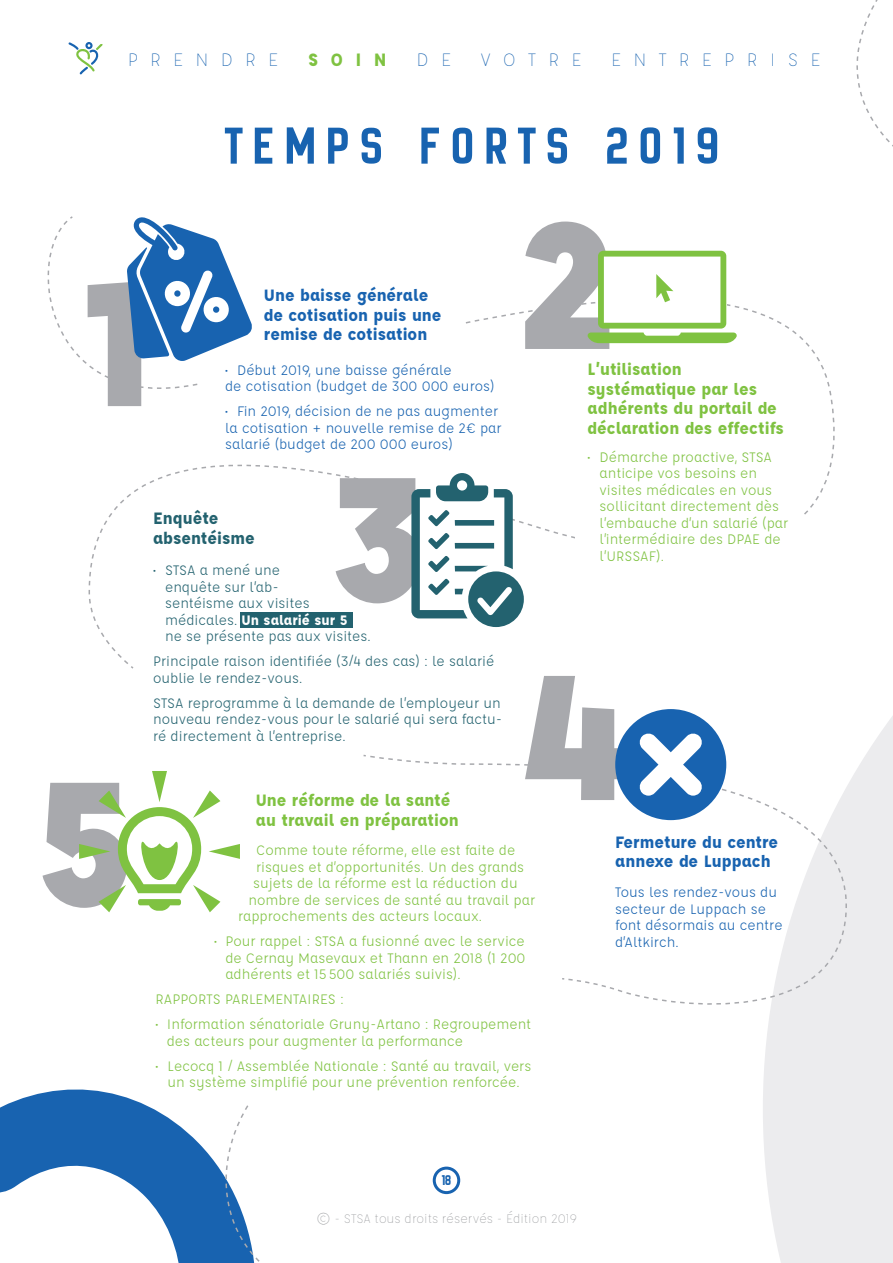
<style>
.page{position:relative;width:893px;height:1263px;background:#fff}
.page>*{position:absolute;margin:0;border:0;box-sizing:border-box;transform-origin:0 0}
.t1{font:900 195px "Affogato";color:#a8a9ad}
.t2{font:55.5px "New Amsterdam";letter-spacing:.2em;color:#1863b0}
.t3{font:300 19.5px "Affogato";letter-spacing:.625em;color:#1863b0}
.t4{font:700 19.5px "Affogato";color:#7fc241}
.t5{font:700 18px/19.5px "Affogato";color:#7fc241}
.t6{font:700 18px/19.5px "Affogato";color:#1863b0}
.t7{font:700 18px/19.5px "Affogato";color:#23626f}
.t8{font:15px/16.5px "Affogato";color:#7fc241}
.t9{font:15px/16.5px "Affogato";color:#23626f}
.t10{font:15px/16.5px "Affogato";color:#1863b0}
.t11{font:15px "New Amsterdam";color:#1863b0}
.t12{font:300 13.5px "Affogato";color:#939598}
.s1{font-weight:700;color:#fff}
</style>
<div class="page">
<svg style="left:763px;top:716px;width:130px;height:547px;background:#eeeeef"></svg>
<div style="left:240px;top:612px;width:112px;height:16px;background:#23626f"></div>
<div style="left:433px;top:1166px;width:27px;height:28px;border:3px solid #1863b0;border-radius:50%"></div>
<svg style="left:0;top:1089px;width:201px;height:174px;fill:#1863b0"></svg>
<svg style="left:587px;top:251px;width:150px;height:92px"></svg>
<svg style="left:47px;top:217px;width:205px;height:172px"></svg>
<svg style="left:411px;top:473px;width:113px;height:154px"></svg>
<svg style="left:79px;top:771px;width:161px;height:141px"></svg>
<svg style="left:201px;top:1105px;width:59px;height:158px"></svg>
<svg style="left:68px;top:42px;width:35px;height:32px"></svg>
<svg style="left:626px;top:993px;width:222px;height:32px"></svg>
<svg style="left:363px;top:754px;width:485px;height:239px"></svg>
<svg style="left:615px;top:709px;width:111px;height:111px"></svg>
<h3 class="t3" style="left:128px;top:48px;width:152px">PRENDRE</h3>
<h3 class="t4" style="left:308px;top:47px;width:80px">SOIN</h3>
<h3 class="t3" style="left:417px;top:48px;width:36px">D E</h3>
<h3 class="t3" style="left:481px;top:48px;width:102px">VOTRE</h3>
<h3 class="t3" style="left:611px;top:48px;width:211px">ENTREPRISE</h3>
<h2 class="t2" style="left:226px;top:112px;width:494px">TEMPS FORTS 2019</h2>
<h1 class="t1" style="left:84px;top:216px;width:74px">1</h1>
<h1 class="t1" style="left:34px;top:716px;width:100px">5</h1>
<p class="t6" style="left:264px;top:285px;width:179px">Une baisse générale de cotisation puis une remise de cotisation</p>
<p class="t10" style="left:225px;top:361px;width:271px">• Début 2019, une baisse générale<br>de cotisation (budget de 300 000 euros)</p>
<p class="t10" style="left:225px;top:403px;width:278px">• Fin 2019, décision de ne pas augmenter la cotisation + nouvelle remise de 2€ par salarié (budget de 200 000 euros)</p>
<h1 class="t1" style="left:327px;top:412px;width:100px">3</h1>
<p class="t7" style="left:153px;top:508px;width:103px">Enquête absentéisme</p>
<p class="t9" style="left:165px;top:562px;width:207px;text-indent:-12px">• STSA a mené une<br>enquête sur l’ab-<br>sentéisme aux visites médicales. <span class="s1">Un salarié sur 5<br></span>ne se présente pas aux visites.</p>
<p class="t9" style="left:153px;top:653px;width:343px">Principale raison identifiée (3/4 des cas) : le salarié oublie le rendez-vous.</p>
<p class="t9" style="left:153px;top:694px;width:351px;text-align:justify">STSA reprogramme à la demande de l’employeur un nouveau rendez-vous pour le salarié qui sera factu&shy;ré directement à l’entreprise.</p>
<p class="t5" style="left:256px;top:790px;width:204px">Une réforme de la santé au travail en préparation</p>
<h1 class="t1" style="left:517px;top:158px;width:100px">2</h1>
<p class="t5" style="left:588px;top:359px;width:198px">L’utilisation systématique par les adhérents du portail de déclaration des effectifs</p>
<p class="t8" style="left:600px;top:448px;width:190px;text-indent:-12px">• Démarche proactive, STSA anticipe vos besoins en visites médicales en vous sollicitant directement dès l’embauche d’un salarié (par l’intermédiaire des DPAE de l’URSSAF).</p>
<h1 class="t1" style="left:519px;top:609px;width:115px">4</h1>
<p class="t8" style="left:256px;top:842px;width:261px">Comme toute réforme, elle est faite de</p>
<p class="t8" style="left:256px;top:858px;width:269px">risques et d’opportunités. Un des grands</p>
<p class="t8" style="left:253px;top:875px;width:266px">sujets de la réforme est la réduction du</p>
<p class="t8" style="left:249px;top:891px;width:288px">nombre de services de santé au travail par</p>
<p class="t8" style="left:238px;top:908px;width:246px">rapprochements des acteurs locaux.</p>
<p class="t8" style="left:225px;top:933px;width:302px;text-align:justify;text-indent:-11px">• Pour rappel : STSA a fusionné avec le service de Cernay Masevaux et Thann en 2018 (1 200 adhérents et 15500 salariés suivis).</p>
<p class="t8" style="left:156px;top:991px;width:190px">RAPPORTS PARLEMENTAIRES :</p>
<p class="t8" style="left:167px;top:1016px;width:366px;text-indent:-11px">• Information sénatoriale Gruny-Artano : Regroupement des acteurs pour augmenter la performance</p>
<p class="t8" style="left:156px;top:1057px;width:377px;text-align:center">• Lecocq 1 / Assemblée Nationale : Santé au travail, vers un système simplifié pour une prévention renforcée.</p>
<p class="t6" style="left:615px;top:831px;width:165px">Fermeture du centre annexe de Luppach</p>
<p class="t10" style="left:615px;top:884px;width:169px">Tous les rendez-vous du secteur de Luppach se font désormais au centre d’Altkirch.</p>
<p class="t11" style="left:442px;top:1171px;width:11px">18</p>
<p class="t12" style="left:316px;top:1211px;width:262px">© - STSA tous droits réservés - Édition 2019</p>
</div>
